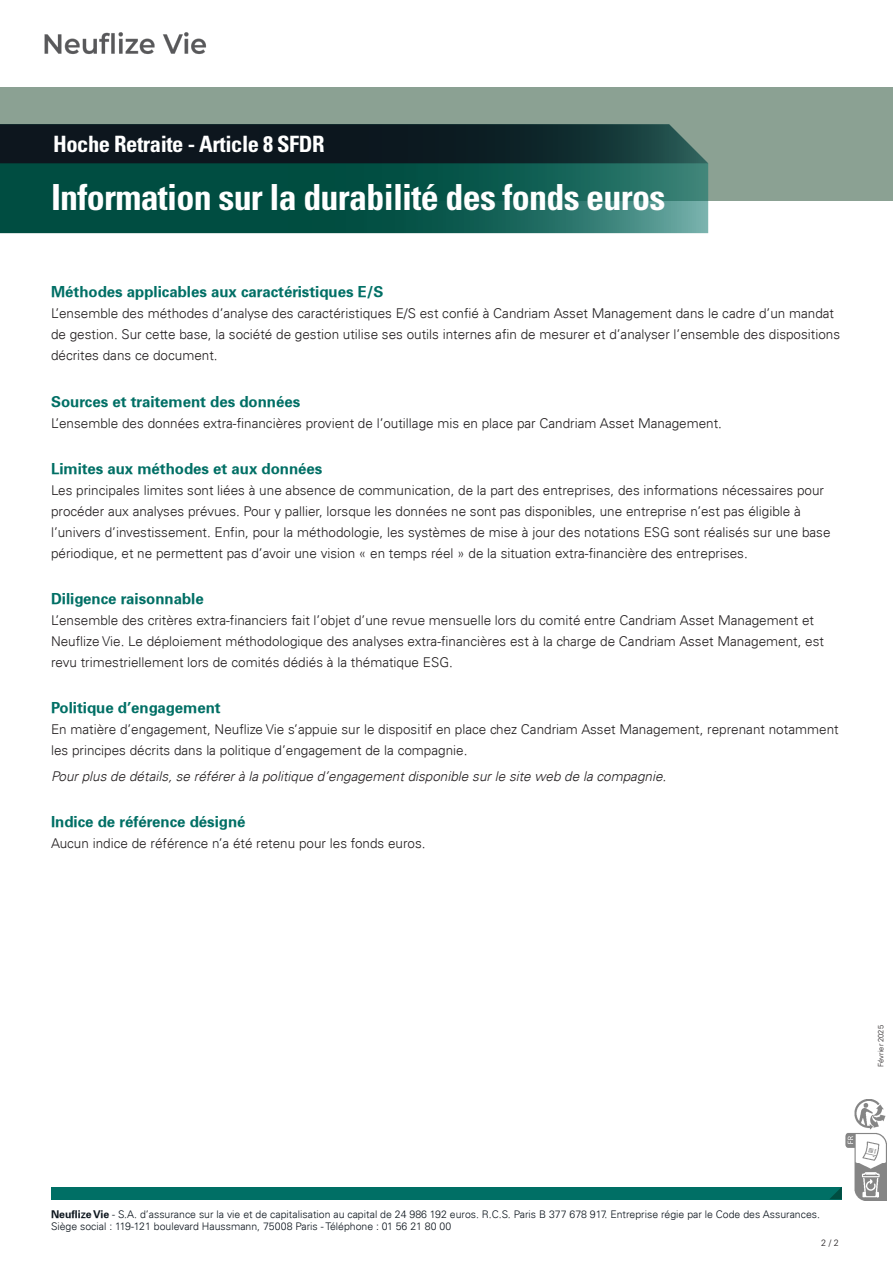
<style>
.page{position:relative;width:893px;height:1263px;background:#fff}
.page>*{position:absolute;margin:0;border:0;box-sizing:border-box;transform-origin:0 0}
.t1{font:700 condensed 36px "Univers LT Std";letter-spacing:-.02em;color:#fff}
.t2{font:700 condensed 22.5px "Univers LT Std";letter-spacing:-.02em;color:#fff}
.t3{font:700 15px "Univers";color:#006f65}
.t4{font:300 13.5px/21px "Univers 45";color:#231f20}
.t5{font:italic 300 13.5px "Univers 45";color:#231f20}
.t6{font:300 10.5px/12px "Univers 45";color:#0d161e}
.t7{font:300 9px "Univers 45";color:#231f20}
.t8{font:300 7.5px "Univers 45";color:#231f20}
.s1{font-family:"Univers";font-weight:700}
</style>
<div class="page">
<div style="left:51px;top:1187px;width:791px;height:12px;background:#006f65"></div>
<svg style="left:830px;top:1187px;width:12px;height:12px"></svg>
<div style="left:0;top:87px;width:893px;height:113px;background:#8ba193"></div>
<svg style="left:0;top:163px;width:708px;height:70px;background:#0e5a4e"></svg>
<svg style="left:0;top:124px;width:708px;height:39px;background:#122328"></svg>
<img style="left:845px;top:1099px;width:42px;height:101px">
<img style="left:44px;top:32px;width:162px;height:22px">
<p class="t2" style="left:53px;top:130px;width:273px">Hoche Retraite - Article 8 SFDR</p>
<p class="t1" style="left:51px;top:176px;width:616px">Information sur la durabilité des fonds euros</p>
<p class="t3" style="left:51px;top:283px;width:334px">Méthodes applicables aux caractéristiques E/S</p>
<p class="t4" style="left:51px;top:303px;width:791px">L’ensemble des méthodes d’analyse des caractéristiques E/S est confié à Candriam Asset Management dans le cadre d’un mandat de gestion. Sur cette base, la société de gestion utilise ses outils internes afin de mesurer et d’analyser l’ensemble des dispositions décrites dans ce document.</p>
<p class="t3" style="left:51px;top:392px;width:251px">Sources et traitement des données</p>
<p class="t4" style="left:51px;top:412px;width:672px">L’ensemble des données extra-financières provient de l’outillage mis en place par Candriam Asset Management.</p>
<p class="t3" style="left:51px;top:459px;width:273px">Limites aux méthodes et aux données</p>
<p class="t4" style="left:51px;top:480px;width:781px">Les principales limites sont liées à une absence de communication, de la part des entreprises, des informations nécessaires pour procéder aux analyses prévues. Pour y pallier, lorsque les données ne sont pas disponibles, une entreprise n’est pas éligible à l’univers d’investissement. Enfin, pour la méthodologie, les systèmes de mise à jour des notations ESG sont réalisés sur une base périodique, et ne permettent pas d’avoir une vision « en temps réel » de la situation extra-financière des entreprises.</p>
<p class="t3" style="left:51px;top:590px;width:154px">Diligence raisonnable</p>
<p class="t4" style="left:51px;top:610px;width:774px">L’ensemble des critères extra-financiers fait l’objet d’une revue mensuelle lors du comité entre Candriam Asset Management et<br>Neuflize Vie. Le déploiement méthodologique des analyses extra-financières est à la charge de Candriam Asset Management, est revu trimestriellement lors de comités dédiés à la thématique ESG.</p>
<p class="t3" style="left:51px;top:699px;width:171px">Politique d’engagement</p>
<p class="t4" style="left:51px;top:719px;width:789px">En matière d’engagement, Neuflize Vie s’appuie sur le dispositif en place chez Candriam Asset Management, reprenant notamment les principes décrits dans la politique d’engagement de la compagnie.</p>
<p class="t5" style="left:51px;top:768px;width:617px">Pour plus de détails, se référer à la politique d’engagement disponible sur le site web de la compagnie.</p>
<p class="t3" style="left:51px;top:812px;width:196px">Indice de référence désigné</p>
<p class="t4" style="left:51px;top:833px;width:376px">Aucun indice de référence n’a été retenu pour les fonds euros.</p>
<p class="t8" style="left:876px;top:1067px;width:43px;rotate:-90deg">Février 2025</p>
<p class="t6" style="left:51px;top:1208px;width:770px"><span class="s1">Neuflize Vie</span> - S.A. d’assurance sur la vie et de capitalisation au capital de 24 986 192 euros. R.C.S. Paris B 377 678 917. Entreprise régie par le Code des Assurances.<br>Siège social : 119-121 boulevard Haussmann, 75008 Paris - Téléphone : 01 56 21 80 00</p>
<p class="t7" style="left:821px;top:1237px;width:19px">2 / 2</p>
</div>
